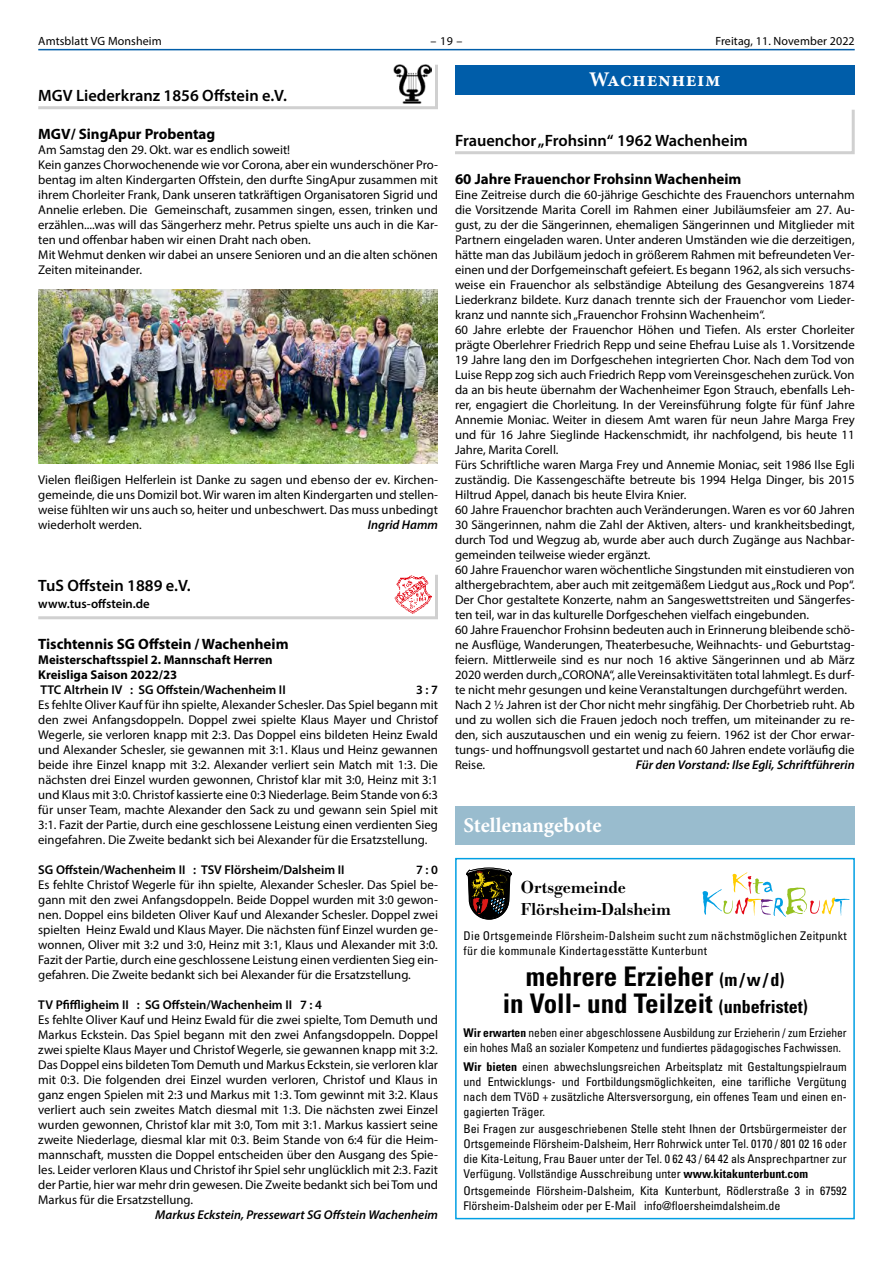
<style>
.page{position:relative;width:893px;height:1263px;background:#fff}
.page>*{position:absolute;margin:0;border:0;box-sizing:border-box;transform-origin:0 0}
.t1{font:700 condensed 27px/27px "Univers";color:#000;text-align:center}
.t2{font:700 20.85px "Minion Pro";letter-spacing:.03em;color:#fff}
.t3{font:500 18px/21.6px "Bodoni URW";color:#000}
.t4{font:600 16.5px "Myriad Pro";color:#000}
.t5{font:700 15px "Myriad Pro";color:#000}
.t6{font:12.75px/15px "Myriad Pro";color:#000;text-align:justify}
.t7{font:600 12.75px "Myriad Pro";color:#000}
.t8{font:italic 600 12.75px "Myriad Pro";color:#000}
.t9{font:700 12.75px/15px "Myriad Pro";color:#000}
.t10{font:condensed 12px/15px "Univers";color:#000;text-align:justify}
.t11{font:condensed 12px/15px "Univers";color:#000;scale:.96 1}
.t12{font:condensed 12px/15px "Univers";letter-spacing:.02em;color:#000}
.t13{font:12px "Myriad Pro";letter-spacing:.01em;color:#000}
.s1{font-size:18px}
.s2{font-weight:700}
</style>
<div class="page">
<hr style="left:38px;top:49px;width:817px;height:1px;background:#005da9">
<svg style="left:38px;top:64px;width:400px;height:46px"></svg>
<img style="left:393px;top:64px;width:39px;height:39px">
<img style="left:38px;top:289px;width:400px;height:175px">
<svg style="left:38px;top:574px;width:400px;height:46px"></svg>
<img style="left:395px;top:574px;width:37px;height:39px">
<div style="left:455px;top:65px;width:400px;height:29px;background:#005da9"></div>
<svg style="left:455px;top:109px;width:400px;height:46px"></svg>
<div style="left:455px;top:858px;width:400px;height:361px;border:2px solid #009fe3"></div>
<svg style="left:466px;top:868px;width:46px;height:51px"></svg>
<svg style="left:703px;top:872px;width:147px;height:45px"></svg>
<div style="left:455px;top:806px;width:400px;height:38px;background:#99bcce"></div>
<p class="t13" style="left:38px;top:34px;width:125px">Amtsblatt VG Monsheim</p>
<p class="t13" style="left:431px;top:34px;width:33px">– 19 –</p>
<p class="t13" style="left:715px;top:34px;width:141px">Freitag, 11. November 2022</p>
<p class="t4" style="left:38px;top:85px;width:250px">MGV Liederkranz 1856 Offstein e.V.</p>
<p class="t5" style="left:38px;top:124px;width:179px">MGV/ SingApur Probentag</p>
<p class="t6" style="left:38px;top:142px;width:401px;text-align:left">Am Samstag den 29. Okt. war es endlich soweit!<br>Kein ganzes Chorwochenende wie vor Corona, aber ein wunderschöner Pro&shy;bentag im alten Kindergarten Offstein, den durfte SingApur zusammen mit ihrem Chorleiter Frank, Dank unseren tatkräftigen Organisatoren Sigrid und Annelie erleben. Die Gemeinschaft, zusammen singen, essen, trinken und erzählen....was will das Sängerherz mehr. Petrus spielte uns auch in die Kar&shy;ten und offenbar haben wir einen Draht nach oben.<br>Mit Wehmut denken wir dabei an unsere Senioren und an die alten schönen Zeiten miteinander.</p>
<p class="t6" style="left:38px;top:472px;width:401px">Vielen fleißigen Helferlein ist Danke zu sagen und ebenso der ev. Kirchen&shy;gemeinde, die uns Domizil bot. Wir waren im alten Kindergarten und stellen&shy;weise fühlten wir uns auch so, heiter und unbeschwert. Das muss unbedingt wiederholt werden.</p>
<p class="t8" style="left:368px;top:517px;width:72px">Ingrid Hamm</p>
<p class="t4" style="left:38px;top:575px;width:154px">TuS Offstein 1889 e.V.</p>
<p class="t7" style="left:38px;top:595px;width:113px">www.tus-offstein.de</p>
<p class="t5" style="left:38px;top:634px;width:252px">Tischtennis SG Offstein / Wachenheim</p>
<p class="t9" style="left:38px;top:652px;width:236px">Meisterschaftsspiel 2. Mannschaft Herren<br>Kreisliga Saison 2022/23</p>
<p class="t7" style="left:40px;top:682px;width:247px">TTC Altrhein IV : SG Offstein/Wachenheim II</p>
<p class="t7" style="left:416px;top:682px;width:23px">3 : 7</p>
<p class="t6" style="left:38px;top:697px;width:401px">Es fehlte Oliver Kauf für ihn spielte, Alexander Schesler. Das Spiel begann mit den zwei Anfangsdoppeln. Doppel zwei spielte Klaus Mayer und Christof Wegerle, sie verloren knapp mit 2:3. Das Doppel eins bildeten Heinz Ewald und Alexander Schesler, sie gewannen mit 3:1. Klaus und Heinz gewannen beide ihre Einzel knapp mit 3:2. Alexander verliert sein Match mit 1:3. Die nächsten drei Einzel wurden gewonnen, Christof klar mit 3:0, Heinz mit 3:1 und Klaus mit 3:0. Christof kassierte eine 0:3 Niederlage. Beim Stande von 6:3 für unser Team, machte Alexander den Sack zu und gewann sein Spiel mit 3:1. Fazit der Partie, durch eine geschlossene Leistung einen verdienten Sieg eingefahren. Die Zweite bedankt sich bei Alexander für die Ersatzstellung.</p>
<p class="t7" style="left:38px;top:862px;width:308px">SG Offstein/Wachenheim II : TSV Flörsheim/Dalsheim II</p>
<p class="t7" style="left:416px;top:862px;width:23px">7 : 0</p>
<p class="t6" style="left:38px;top:877px;width:401px">Es fehlte Christof Wegerle für ihn spielte, Alexander Schesler. Das Spiel be&shy;gann mit den zwei Anfangsdoppeln. Beide Doppel wurden mit 3:0 gewon&shy;nen. Doppel eins bildeten Oliver Kauf und Alexander Schesler. Doppel zwei spielten Heinz Ewald und Klaus Mayer. Die nächsten fünf Einzel wurden ge&shy;wonnen, Oliver mit 3:2 und 3:0, Heinz mit 3:1, Klaus und Alexander mit 3:0.<br>Fazit der Partie, durch eine geschlossene Leistung einen verdienten Sieg ein&shy;gefahren. Die Zweite bedankt sich bei Alexander für die Ersatzstellung.</p>
<p class="t7" style="left:38px;top:997px;width:285px">TV Pfiffligheim II : SG Offstein/Wachenheim II 7 : 4</p>
<p class="t6" style="left:38px;top:1012px;width:401px">Es fehlte Oliver Kauf und Heinz Ewald für die zwei spielte, Tom Demuth und Markus Eckstein. Das Spiel begann mit den zwei Anfangsdoppeln. Doppel zwei spielte Klaus Mayer und Christof Wegerle, sie gewannen knapp mit 3:2.<br>Das Doppel eins bildeten Tom Demuth und Markus Eckstein, sie verloren klar mit 0:3. Die folgenden drei Einzel wurden verloren, Christof und Klaus in ganz engen Spielen mit 2:3 und Markus mit 1:3. Tom gewinnt mit 3:2. Klaus verliert auch sein zweites Match diesmal mit 1:3. Die nächsten zwei Einzel wurden gewonnen, Christof klar mit 3:0, Tom mit 3:1. Markus kassiert seine zweite Niederlage, diesmal klar mit 0:3. Beim Stande von 6:4 für die Heim&shy;mannschaft, mussten die Doppel entscheiden über den Ausgang des Spie&shy;les. Leider verloren Klaus und Christof ihr Spiel sehr unglücklich mit 2:3. Fazit der Partie, hier war mehr drin gewesen. Die Zweite bedankt sich bei Tom und Markus für die Ersatzstellung.</p>
<p class="t8" style="left:155px;top:1207px;width:284px">Markus Eckstein, Pressewart SG Offstein Wachenheim</p>
<h2 class="t2" style="left:589px;top:64px;width:133px">Wachenheim</h2>
<p class="t4" style="left:455px;top:130px;width:294px">Frauenchor „Frohsinn“ 1962 Wachenheim</p>
<p class="t5" style="left:455px;top:169px;width:288px">60 Jahre Frauenchor Frohsinn Wachenheim</p>
<p class="t6" style="left:455px;top:187px;width:401px;text-align:left">Eine Zeitreise durch die 60-jährige Geschichte des Frauenchors unternahm die Vorsitzende Marita Corell im Rahmen einer Jubiläumsfeier am 27. Au&shy;gust, zu der die Sängerinnen, ehemaligen Sängerinnen und Mitglieder mit Partnern eingeladen waren. Unter anderen Umständen wie die derzeitigen, hätte man das Jubiläum jedoch in größerem Rahmen mit befreundeten Ver&shy;einen und der Dorfgemeinschaft gefeiert. Es begann 1962, als sich versuchs&shy;weise ein Frauenchor als selbständige Abteilung des Gesangvereins 1874<br>Liederkranz bildete. Kurz danach trennte sich der Frauenchor vom Lieder&shy;kranz und nannte sich „Frauenchor Frohsinn Wachenheim“.<br>60 Jahre erlebte der Frauenchor Höhen und Tiefen. Als erster Chorleiter prägte Oberlehrer Friedrich Repp und seine Ehefrau Luise als 1. Vorsitzende 19 Jahre lang den im Dorfgeschehen integrierten Chor. Nach dem Tod von Luise Repp zog sich auch Friedrich Repp vom Vereinsgeschehen zurück. Von da an bis heute übernahm der Wachenheimer Egon Strauch, ebenfalls Leh&shy;rer, engagiert die Chorleitung. In der Vereinsführung folgte für fünf Jahre Annemie Moniac. Weiter in diesem Amt waren für neun Jahre Marga Frey und für 16 Jahre Sieglinde Hackenschmidt, ihr nachfolgend, bis heute 11<br>Jahre, Marita Corell.<br>Fürs Schriftliche waren Marga Frey und Annemie Moniac, seit 1986 Ilse Egli zuständig. Die Kassengeschäfte betreute bis 1994 Helga Dinger, bis 2015<br>Hiltrud Appel, danach bis heute Elvira Knier.<br>60 Jahre Frauenchor brachten auch Veränderungen. Waren es vor 60 Jahren 30 Sängerinnen, nahm die Zahl der Aktiven, alters- und krankheitsbedingt, durch Tod und Wegzug ab, wurde aber auch durch Zugänge aus Nachbar&shy;gemeinden teilweise wieder ergänzt.<br>60 Jahre Frauenchor waren wöchentliche Singstunden mit einstudieren von althergebrachtem, aber auch mit zeitgemäßem Liedgut aus „Rock und Pop“.<br>Der Chor gestaltete Konzerte, nahm an Sangeswettstreiten und Sängerfes&shy;ten teil, war in das kulturelle Dorfgeschehen vielfach eingebunden.<br>60 Jahre Frauenchor Frohsinn bedeuten auch in Erinnerung bleibende schö&shy;ne Ausflüge, Wanderungen, Theaterbesuche, Weihnachts- und Geburtstag&shy;feiern. Mittlerweile sind es nur noch 16 aktive Sängerinnen und ab März 2020 werden durch „CORONA“, alle Vereinsaktivitäten total lahmlegt. Es durf&shy;te nicht mehr gesungen und keine Veranstaltungen durchgeführt werden.<br>Nach 2 ½ Jahren ist der Chor nicht mehr singfähig. Der Chorbetrieb ruht. Ab und zu wollen sich die Frauen jedoch noch treffen, um miteinander zu re&shy;den, sich auszutauschen und ein wenig zu feiern. 1962 ist der Chor erwar&shy;tungs- und hoffnungsvoll gestartet und nach 60 Jahren endete vorläufig die Reise.</p>
<p class="t8" style="left:636px;top:757px;width:220px">Für den Vorstand: Ilse Egli, Schriftführerin</p>
<h2 class="t2" style="left:463px;top:810px;width:139px">Stellenangebote</h2>
<h3 class="t3" style="left:521px;top:877px;width:152px">Ortsgemeinde<br>Flörsheim-Dalsheim</h3>
<p class="t12" style="left:464px;top:928px;width:385px">Die Ortsgemeinde Flörsheim-Dalsheim sucht zum nächstmöglichen Zeitpunkt für die kommunale Kindertagesstätte Kunterbunt</p>
<h1 class="t1" style="left:503px;top:963px;width:307px">mehrere Erzieher <span class="s1">(m/w/ d)<br></span>in Voll- und Teilzeit <span class="s1">(unbefristet)</span></h1>
<p class="t11" style="left:464px;top:1025px;width:401px"><span class="s2">Wir erwarten</span> neben einer abgeschlossene Ausbildung zur Erzieherin / zum Erzieher ein hohes Maß an sozialer Kompetenz und fundiertes pädagogisches Fachwissen.</p>
<p class="t10" style="left:464px;top:1059px;width:385px"><span class="s2">Wir bieten</span> einen abwechslungsreichen Arbeitsplatz mit Gestaltungspielraum und Entwicklungs- und Fortbildungsmöglichkeiten, eine tarifliche Vergütung nach dem TVöD + zusätzliche Altersversorgung, ein offenes Team und einen en&shy;gagierten Träger.</p>
<p class="t10" style="left:464px;top:1121px;width:385px">Bei Fragen zur ausgeschriebenen Stelle steht Ihnen der Ortsbürgermeister der Ortsgemeinde Flörsheim-Dalsheim, Herr Rohrwick unter Tel. 0170 / 801 02 16 oder die Kita-Leitung, Frau Bauer unter der Tel. 0 62 43 / 64 42 als Ansprechpartner zur Verfügung. Vollständige Ausschreibung unter <span class="s2">www.kitakunterbunt.com</span></p>
<p class="t10" style="left:464px;top:1183px;width:385px">Ortsgemeinde Flörsheim-Dalsheim, Kita Kunterbunt, Rödlerstraße 3 in 67592<br>Flörsheim-Dalsheim oder per E-Mail info@floersheimdalsheim.de</p>
</div>
